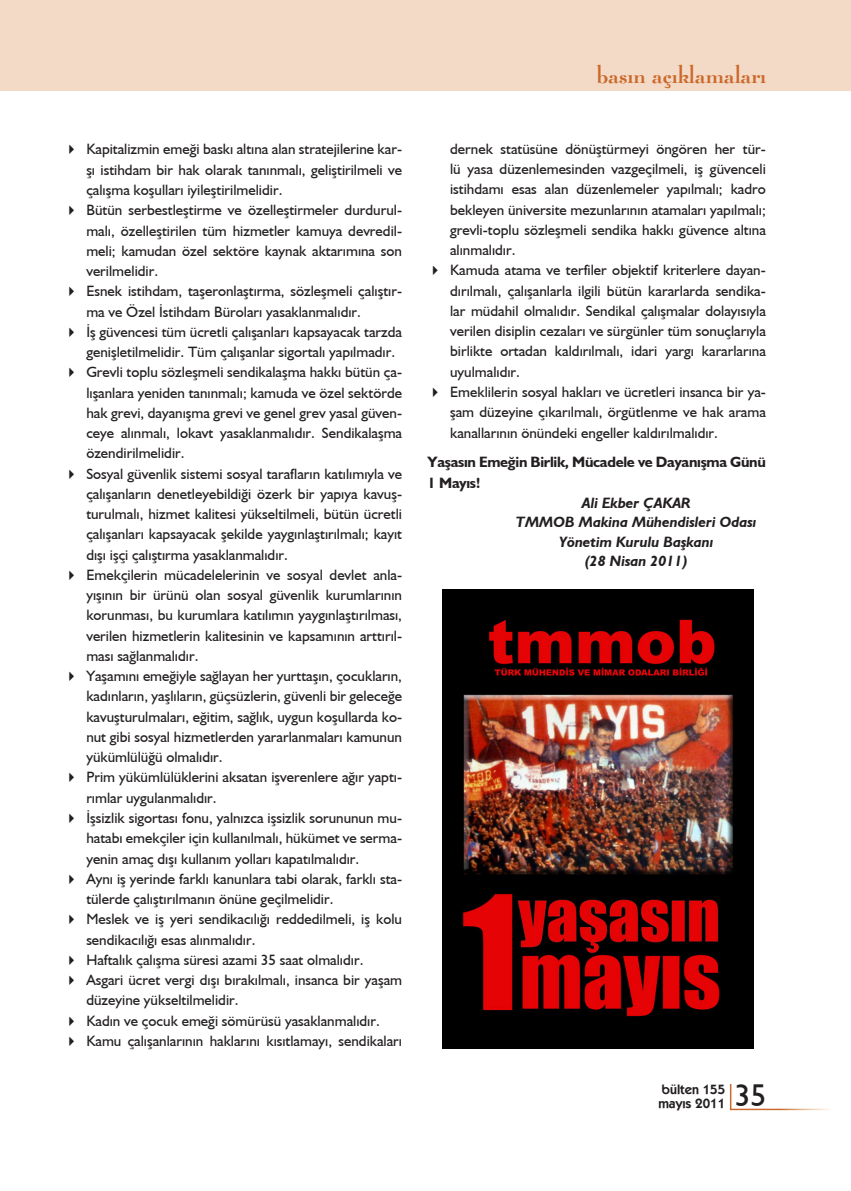
<style>
.page{position:relative;width:851px;height:1191px;background:#fff}
.page>*{position:absolute;margin:0;border:0;box-sizing:border-box;transform-origin:0 0}
.t1{font:31.5px "Humanist 521 BT";color:#231f20}
.t2{font:24px "Lucian BT";letter-spacing:-.01em;color:#cb692c}
.tabli_metin{font:15px/20.2px "Humanist 521 BT";color:#231f20;text-align:justify}
.basindaodaimzaaa{font:italic 700 15px "Humanist 521 BT";color:#231f20}
.bultenmetin{font:700 15px/21px "Humanist 521 BT";letter-spacing:-.02em;color:#231f20}
.t3{font:600 13.5px "Kabel IT Cby BT";color:#231f20}
</style>
<div class="page">
<div style="left:0;top:0;width:850px;height:91px;background:#f3dac6"></div>
<hr style="left:729px;top:1084px;width:2px;height:25px;background:#cb692c">
<hr style="left:729px;top:1108px;width:101px;height:2px;background:#fff">
<img style="left:442px;top:589px;width:311px;height:459px">
<p class="tabli_metin" style="left:86px;top:139px;width:317px;text-indent:-22px">✔ Kapitalizmin emeği baskı altına alan stratejilerine kar&shy;şı istihdam bir hak olarak tanınmalı, geliştirilmeli ve çalışma koşulları iyileştirilmelidir.</p>
<p class="tabli_metin" style="left:86px;top:200px;width:317px;text-indent:-22px">✔ Bütün serbestleştirme ve özelleştirmeler durdurul&shy;malı, özelleştirilen tüm hizmetler kamuya devredil&shy;meli; kamudan özel sektöre kaynak aktarımına son verilmelidir.</p>
<p class="tabli_metin" style="left:86px;top:281px;width:317px;text-indent:-22px">✔ Esnek istihdam, taşeronlaştırma, sözleşmeli çalıştır&shy;ma ve Özel İstihdam Büroları yasaklanmalıdır.</p>
<p class="tabli_metin" style="left:86px;top:321px;width:317px;text-indent:-22px">✔ İş güvencesi tüm ücretli çalışanları kapsayacak tarzda genişletilmelidir. Tüm çalışanlar sigortalı yapılmadır.</p>
<p class="tabli_metin" style="left:86px;top:362px;width:317px;text-indent:-22px">✔ Grevli toplu sözleşmeli sendikalaşma hakkı bütün ça&shy;lışanlara yeniden tanınmalı; kamuda ve özel sektörde hak grevi, dayanışma grevi ve genel grev yasal güven&shy;ceye alınmalı, lokavt yasaklanmalıdır. Sendikalaşma özendirilmelidir.</p>
<p class="tabli_metin" style="left:86px;top:463px;width:317px;text-indent:-22px">✔ Sosyal güvenlik sistemi sosyal tarafların katılımıyla ve çalışanların denetleyebildiği özerk bir yapıya kavuş&shy;turulmalı, hizmet kalitesi yükseltilmeli, bütün ücretli çalışanları kapsayacak şekilde yaygınlaştırılmalı; kayıt dışı işçi çalıştırma yasaklanmalıdır.</p>
<p class="tabli_metin" style="left:86px;top:564px;width:317px;text-indent:-22px">✔ Emekçilerin mücadelelerinin ve sosyal devlet anla&shy;yışının bir ürünü olan sosyal güvenlik kurumlarının korunması, bu kurumlara katılımın yaygınlaştırılması, verilen hizmetlerin kalitesinin ve kapsamının arttırıl&shy;ması sağlanmalıdır.</p>
<p class="tabli_metin" style="left:86px;top:665px;width:317px;text-indent:-22px">✔ Yaşamını emeğiyle sağlayan her yurttaşın, çocukların, kadınların, yaşlıların, güçsüzlerin, güvenli bir geleceğe kavuşturulmaları, eğitim, sağlık, uygun koşullarda ko&shy;nut gibi sosyal hizmetlerden yararlanmaları kamunun yükümlülüğü olmalıdır.</p>
<p class="tabli_metin" style="left:86px;top:767px;width:317px;text-indent:-22px">✔ Prim yükümlülüklerini aksatan işverenlere ağır yaptı&shy;rımlar uygulanmalıdır.</p>
<p class="tabli_metin" style="left:86px;top:807px;width:317px;text-indent:-22px">✔ İşsizlik sigortası fonu, yalnızca işsizlik sorununun mu&shy;hatabı emekçiler için kullanılmalı, hükümet ve serma&shy;yenin amaç dışı kullanım yolları kapatılmalıdır.</p>
<p class="tabli_metin" style="left:86px;top:868px;width:317px;text-indent:-22px">✔ Aynı iş yerinde farklı kanunlara tabi olarak, farklı sta&shy;tülerde çalıştırılmanın önüne geçilmelidir.</p>
<p class="tabli_metin" style="left:86px;top:908px;width:317px;text-indent:-22px">✔ Meslek ve iş yeri sendikacılığı reddedilmeli, iş kolu sendikacılığı esas alınmalıdır.</p>
<p class="tabli_metin" style="left:64px;top:949px;width:301px">✔ Haftalık çalışma süresi azami 35 saat olmalıdır.</p>
<p class="tabli_metin" style="left:86px;top:969px;width:317px;text-indent:-22px">✔ Asgari ücret vergi dışı bırakılmalı, insanca bir yaşam düzeyine yükseltilmelidir.</p>
<p class="tabli_metin" style="left:64px;top:1010px;width:317px">✔ Kadın ve çocuk emeği sömürüsü yasaklanmalıdır.</p>
<p class="tabli_metin" style="left:64px;top:1030px;width:340px">✔ Kamu çalışanlarının haklarını kısıtlamayı, sendikaları</p>
<p class="t2" style="left:596px;top:59px;width:171px">basın açıklamaları</p>
<p class="tabli_metin" style="left:450px;top:138px;width:317px">dernek statüsüne dönüştürmeyi öngören her tür&shy;lü yasa düzenlemesinden vazgeçilmeli, iş güvenceli istihdamı esas alan düzenlemeler yapılmalı; kadro bekleyen üniversite mezunlarının atamaları yapılmalı; grevli-toplu sözleşmeli sendika hakkı güvence altına alınmalıdır.</p>
<p class="tabli_metin" style="left:450px;top:260px;width:317px;text-indent:-22px">✔ Kamuda atama ve terfiler objektif kriterlere dayan&shy;dırılmalı, çalışanlarla ilgili bütün kararlarda sendika&shy;lar müdahil olmalıdır. Sendikal çalışmalar dolayısıyla verilen disiplin cezaları ve sürgünler tüm sonuçlarıyla birlikte ortadan kaldırılmalı, idari yargı kararlarına uyulmalıdır.</p>
<p class="tabli_metin" style="left:450px;top:381px;width:317px;text-indent:-22px">✔ Emeklilerin sosyal hakları ve ücretleri insanca bir ya&shy;şam düzeyine çıkarılmalı, örgütlenme ve hak arama kanallarının önündeki engeller kaldırılmalıdır.</p>
<p class="bultenmetin" style="left:427px;top:451px;width:340px">Yaşasın Emeğin Birlik, Mücadele ve Dayanışma Günü<br>1 Mayıs!</p>
<p class="basindaodaimzaaa" style="left:582px;top:493px;width:110px">Ali Ekber ÇAKAR</p>
<p class="basindaodaimzaaa" style="left:516px;top:512px;width:242px">TMMOB Makina Mühendisleri Odası</p>
<p class="basindaodaimzaaa" style="left:559px;top:532px;width:156px">Yönetim Kurulu Başkanı</p>
<p class="basindaodaimzaaa" style="left:584px;top:551px;width:105px">(28 Nisan 2011)</p>
<p class="t3" style="left:661px;top:1081px;width:65px">bülten 155</p>
<p class="t3" style="left:658px;top:1094px;width:68px">mayıs 2011</p>
<p class="t1" style="left:734px;top:1076px;width:33px">35</p>
</div>
